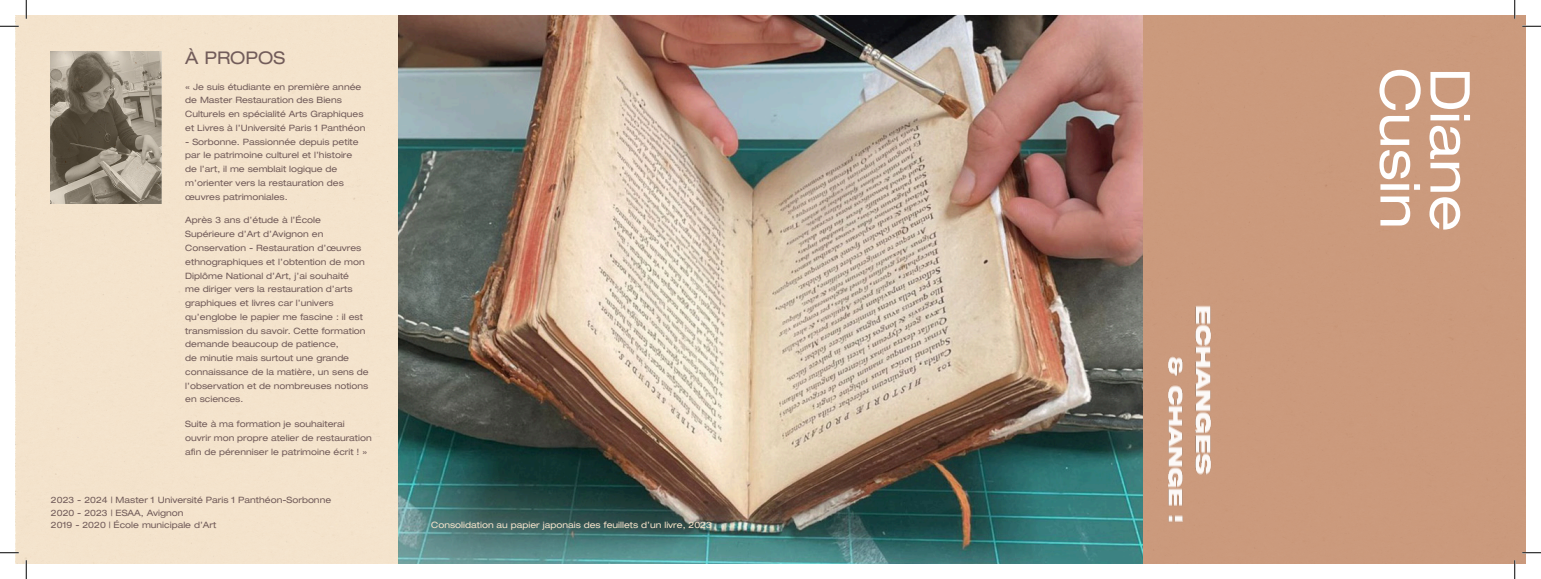
<style>
.page{position:relative;width:1541px;height:579px;background:#fff}
.page>*{position:absolute;margin:0;border:0;box-sizing:border-box;transform-origin:0 0}
.t1{font:expanded 55px "Helvetica Neue LT Std";color:#fff}
.t2{font:expanded 17.5px "Helvetica Neue LT Std";color:#725c5a}
.t3{font:expanded 8.75px/13.8px "Helvetica Neue LT Std";color:#725c5a}
.t4{font:expanded 8.75px "Helvetica Neue LT Std";color:#f4e2ca}
</style>
<div class="page">
<img style="left:398px;top:16px;width:744px;height:547px">
<div style="left:16px;top:16px;width:382px;height:547px;background:#f4e2ca"></div>
<div style="left:1142px;top:16px;width:383px;height:547px;background:#cb9a7d"></div>
<img style="left:51px;top:51px;width:111px;height:153px">
<img style="left:1168px;top:305px;width:43px;height:217px">
<svg style="left:0;top:25px;width:19px;height:2px"></svg>
<svg style="left:1522px;top:25px;width:19px;height:2px"></svg>
<svg style="left:0;top:552px;width:19px;height:1px"></svg>
<svg style="left:1522px;top:552px;width:19px;height:1px"></svg>
<svg style="left:25px;top:0;width:2px;height:19px"></svg>
<svg style="left:25px;top:560px;width:2px;height:19px"></svg>
<svg style="left:1514px;top:0;width:1px;height:19px"></svg>
<svg style="left:1514px;top:560px;width:1px;height:19px"></svg>
<h2 class="t2" style="left:185px;top:47px;width:101px">À PROPOS</h2>
<p class="t3" style="left:185px;top:80px;width:182px">« Je suis étudiante en première année de Master Restauration des Biens Culturels en spécialité Arts Graphiques et Livres à l’Université Paris 1 Panthéon</p>
<p class="t3" style="left:185px;top:135px;width:175px">- Sorbonne. Passionnée depuis petite par le patrimoine culturel et l’histoire de l’art, il me semblait logique de m’orienter vers la restauration des œuvres patrimoniales.</p>
<p class="t3" style="left:185px;top:213px;width:185px">Après 3 ans d’étude à l’École Supérieure d’Art d’Avignon en Conservation - Restauration d’œuvres ethnographiques et l’obtention de mon Diplôme National d’Art, j’ai souhaité<br>me diriger vers la restauration d’arts graphiques et livres car l’univers qu’englobe le papier me fascine : il est transmission du savoir. Cette formation demande beaucoup de patience,<br>de minutie mais surtout une grande connaissance de la matière, un sens de l’observation et de nombreuses notions en sciences.</p>
<p class="t3" style="left:185px;top:417px;width:188px">Suite à ma formation je souhaiterai ouvrir mon propre atelier de restauration afin de pérenniser le patrimoine écrit ! »</p>
<p class="t3" style="left:51px;top:494px;width:282px;line-height:12.5px">2023 - 2024 | Master 1 Université Paris 1 Panthéon-Sorbonne<br>2020 - 2023 | ESAA, Avignon<br>2019 - 2020 | École municipale d’Art</p>
<p class="t4" style="left:431px;top:519px;width:282px">Consolidation au papier japonais des feuillets d’un livre, 2023</p>
<h1 class="t1" style="left:1433px;top:68px;width:163px;rotate:90deg">Cusin</h1>
<h1 class="t1" style="left:1483px;top:68px;width:166px;rotate:90deg">Diane</h1>
</div>
